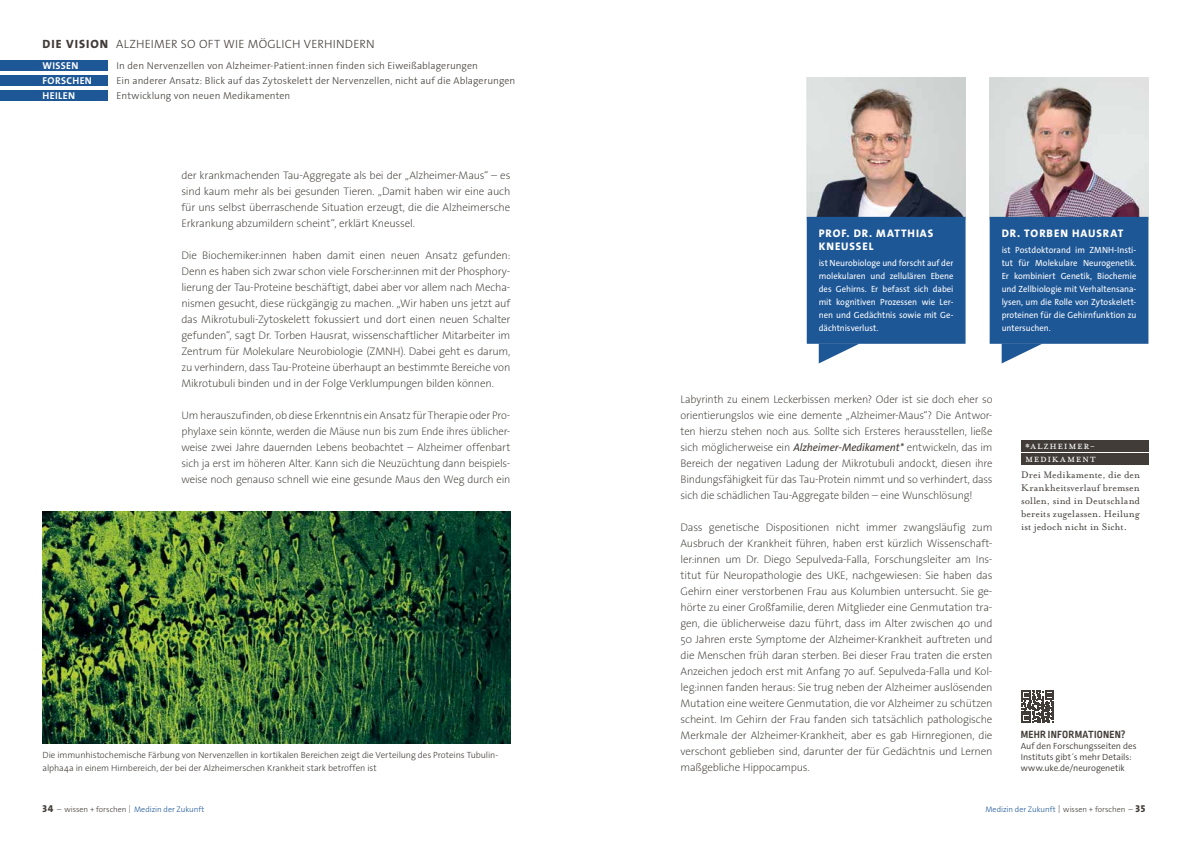
<style>
.page{position:relative;width:1191px;height:842px;background:#fff}
.page>*{position:absolute;margin:0;border:0;box-sizing:border-box;transform-origin:0 0}
.t1{font:300 12px "The Sans Os F";letter-spacing:.015em;color:#413c38}
.t2{font:12px/13px "Mrs Eaves All Small Caps OT";letter-spacing:.055em;color:#fff}
.t3{font:200 11px/16px "The Sans Os F";letter-spacing:-.02em;color:#413c38;text-align:justify}
.t4{font:11px/13px "Mrs Eaves Lining OT";letter-spacing:.01em;color:#413c38;text-align:justify}
.t5{font:800 11px/13px "The Sans Os F";letter-spacing:.085em;color:#fff}
.t6{font:700 11px "Ropa Mix Pro";letter-spacing:.015em;color:#413c38}
.t7{font:300 10px "The Sans Os F";letter-spacing:.01em;color:#413c38}
.t8{font:700 10px "The Sans Os F";letter-spacing:.035em;color:#fff}
.t9{font:9px/13px "The Sans Os F";color:#fff;text-align:justify;scale:.96 1}
.t10{font:300 9px/13px "The Sans Os F";letter-spacing:-.005em;color:#413c38}
.t11{font:300 9px/11px "The Sans Os F";letter-spacing:-.005em;color:#413c38}
.t12{font:300 8px "The Sans Os F";color:#413c38}
.t13{font:300 8px "The Sans Os F";color:#1e5796}
.s1{font-weight:800}
.s2{font-weight:400;font-style:italic}
.s3{font-weight:800;font-size:10px}
.s4{color:#1e5796}
.s5{color:#413c38}
.s6{font-weight:800;font-size:10px;color:#413c38}
</style>
<div class="page">
<div style="left:0;top:60px;width:108px;height:11px;background:#1e5796"></div>
<div style="left:0;top:90px;width:108px;height:11px;background:#1e5796"></div>
<div style="left:0;top:75px;width:108px;height:11px;background:#1e5796"></div>
<svg style="left:1021px;top:690px;width:33px;height:32px"></svg>
<img style="left:989px;top:78px;width:159px;height:133px">
<img style="left:806px;top:78px;width:159px;height:133px">
<svg style="left:806px;top:211px;width:160px;height:152px;background:#3b6ba0"></svg>
<svg style="left:989px;top:211px;width:160px;height:152px;background:#3d6ca2"></svg>
<div style="left:1020px;top:440px;width:128px;height:11px;background:#413c38"></div>
<div style="left:1020px;top:453px;width:128px;height:11px;background:#413c38"></div>
<img style="left:43px;top:512px;width:467px;height:232px">
<p class="t1" style="left:43px;top:36px;width:334px"><span class="s1">DIE VISION</span> ALZHEIMER SO OFT WIE MÖGLICH VERHINDERN</p>
<p class="t8" style="left:43px;top:59px;width:37px">WISSEN</p>
<p class="t7" style="left:117px;top:59px;width:363px">In den Nervenzellen von Alzheimer-Patient:innen finden sich Eiweißablagerungen</p>
<p class="t8" style="left:43px;top:74px;width:51px">FORSCHEN</p>
<p class="t7" style="left:117px;top:74px;width:400px">Ein anderer Ansatz: Blick auf das Zytoskelett der Nervenzellen, nicht auf die Ablagerungen</p>
<p class="t8" style="left:43px;top:89px;width:34px">HEILEN</p>
<p class="t7" style="left:117px;top:89px;width:175px">Entwicklung von neuen Medikamenten</p>
<p class="t3" style="left:181px;top:167px;width:330px">der krankmachenden Tau-Aggregate als bei der „Alzheimer-Maus“ – es sind kaum mehr als bei gesunden Tieren. „Damit haben wir eine auch für uns selbst überraschende Situation erzeugt, die die Alzheimersche Erkrankung abzumildern scheint“, erklärt Kneussel.</p>
<p class="t3" style="left:181px;top:247px;width:330px">Die Biochemiker:innen haben damit einen neuen Ansatz gefunden:<br>Denn es haben sich zwar schon viele Forscher:innen mit der Phosphory&shy;lierung der Tau-Proteine beschäftigt, dabei aber vor allem nach Mecha&shy;nismen gesucht, diese rückgängig zu machen. „Wir haben uns jetzt auf das Mikrotubuli-Zytoskelett fokussiert und dort einen neuen Schalter gefunden“, sagt Dr. Torben Hausrat, wissenschaftlicher Mitarbeiter im Zentrum für Molekulare Neurobiologie (ZMNH). Dabei geht es darum, zu verhindern, dass Tau-Proteine überhaupt an bestimmte Bereiche von Mikrotubuli binden und in der Folge Verklumpungen bilden können.</p>
<p class="t3" style="left:181px;top:407px;width:330px">Um herauszufinden, ob diese Erkenntnis ein Ansatz für Therapie oder Pro&shy;phylaxe sein könnte, werden die Mäuse nun bis zum Ende ihres üblicher&shy;weise zwei Jahre dauernden Lebens beobachtet – Alzheimer offenbart sich ja erst im höheren Alter. Kann sich die Neuzüchtung dann beispiels&shy;weise noch genauso schnell wie eine gesunde Maus den Weg durch ein</p>
<p class="t10" style="left:43px;top:748px;width:457px">Die immunhistochemische Färbung von Nervenzellen in kortikalen Bereichen zeigt die Verteilung des Proteins Tubulin&shy;alpha4a in einem Hirnbereich, der bei der Alzheimerschen Krankheit stark betroffen ist</p>
<p class="t5" style="left:819px;top:227px;width:116px">PROF. DR. MATTHIAS<br>KNEUSSEL</p>
<p class="t9" style="left:818px;top:256px;width:142px">ist Neurobiologe und forscht auf der molekularen und zellulären Ebene des Gehirns. Er befasst sich dabei mit kognitiven Prozessen wie Ler&shy;nen und Gedächtnis sowie mit Ge&shy;dächtnisverlust.</p>
<p class="t5" style="left:1001px;top:227px;width:123px">DR. TORBEN HAUSRAT</p>
<p class="t9" style="left:1001px;top:243px;width:142px">ist Postdoktorand im ZMNH-Insti&shy;tut für Molekulare Neurogenetik.<br>Er kombiniert Genetik, Biochemie und Zellbiologie mit Verhaltensana&shy;lysen, um die Rolle von Zytoskelett&shy;proteinen für die Gehirnfunktion zu untersuchen.</p>
<p class="t3" style="left:680px;top:391px;width:313px">Labyrinth zu einem Leckerbissen merken? Oder ist sie doch eher so orientierungslos wie eine demente „Alzheimer-Maus“? Die Antwor&shy;ten hierzu stehen noch aus. Sollte sich Ersteres herausstellen, ließe sich möglicherweise ein <span class="s2">Alzheimer-Medikament*</span> entwickeln, das im Bereich der negativen Ladung der Mikrotubuli andockt, diesen ihre Bindungsfähigkeit für das Tau-Protein nimmt und so verhindert, dass sich die schädlichen Tau-Aggregate bilden – eine Wunschlösung!</p>
<p class="t3" style="left:680px;top:519px;width:313px">Dass genetische Dispositionen nicht immer zwangsläufig zum Ausbruch der Krankheit führen, haben erst kürzlich Wissenschaft&shy;ler:innen um Dr. Diego Sepulveda-Falla, Forschungsleiter am Ins&shy;titut für Neuropathologie des UKE, nachgewiesen: Sie haben das Gehirn einer verstorbenen Frau aus Kolumbien untersucht. Sie ge&shy;hörte zu einer Großfamilie, deren Mitglieder eine Genmutation tra&shy;gen, die üblicherweise dazu führt, dass im Alter zwischen 40 und 50 Jahren erste Symptome der Alzheimer-Krankheit auftreten und die Menschen früh daran sterben. Bei dieser Frau traten die ersten Anzeichen jedoch erst mit Anfang 70 auf. Sepulveda-Falla und Kol&shy;leg:innen fanden heraus: Sie trug neben der Alzheimer auslösenden Mutation eine weitere Genmutation, die vor Alzheimer zu schützen scheint. Im Gehirn der Frau fanden sich tatsächlich pathologische Merkmale der Alzheimer-Krankheit, aber es gab Hirnregionen, die verschont geblieben sind, darunter der für Gedächtnis und Lernen maßgebliche Hippocampus.</p>
<p class="t2" style="left:1025px;top:440px;width:72px">*Alzheimer-<br>Medikament</p>
<p class="t4" style="left:1021px;top:468px;width:120px">Drei Medikamente, die den Krankheitsverlauf bremsen sollen, sind in Deutschland bereits zugelassen. Heilung ist jedoch nicht in Sicht.</p>
<p class="t6" style="left:1021px;top:728px;width:106px">MEHR INFORMATIONEN?</p>
<p class="t11" style="left:1020px;top:740px;width:117px">Auf den Forschungsseiten des<br>Instituts gibt´s mehr Details: www.uke.de/neurogenetik</p>
<p class="t12" style="left:43px;top:804px;width:163px"><span class="s3">34</span> – wissen + forschen | <span class="s4">Medizin der Zukunft</span></p>
<p class="t13" style="left:985px;top:804px;width:162px">Medizin der Zukunft <span class="s5">| wissen + forschen –</span> <span class="s6">35</span></p>
</div>
